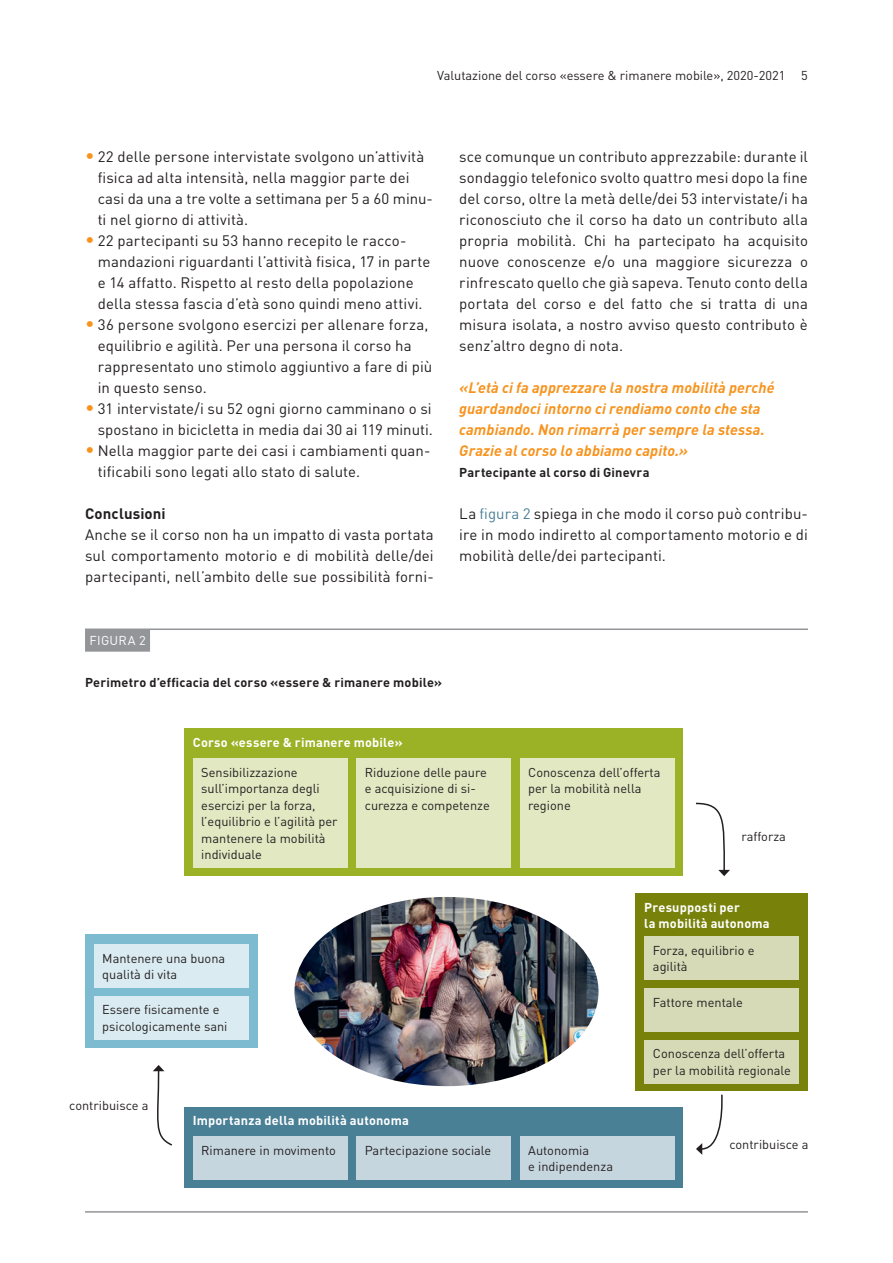
<style>
.page{position:relative;width:893px;height:1263px;background:#fff}
.page>*{position:absolute;margin:0;border:0;box-sizing:border-box;transform-origin:0 0}
.t1{font:15px/21px "DIN Pro";letter-spacing:.005em;color:#231f20}
.t2{font:italic 700 15px/21px "DIN Pro";letter-spacing:.01em;color:#f7931d}
.t3{font:700 15px "DIN Pro";letter-spacing:.01em;color:#231f20}
.t4{font:12.75px/16.5px "DIN Pro";color:#231f20}
.t5{font:700 12.75px/16.5px "DIN Pro";letter-spacing:.015em;color:#fff}
.t6{font:700 12.75px "DIN Pro";letter-spacing:.015em;color:#231f20}
.t7{font:12.75px "DIN Pro";letter-spacing:.02em;color:#fff}
.s1{font-size:18px;color:#f7931d}
.s2{color:#4a8096}
</style>
<div class="page">
<hr style="left:85px;top:628px;width:723px;height:2px;background:#939598">
<div style="left:85px;top:629px;width:65px;height:23px;background:#939598"></div>
<hr style="left:85px;top:1211px;width:723px;height:1px;background:#939598">
<div style="left:184px;top:729px;width:499px;height:147px;background:#9cb226"></div>
<div style="left:184px;top:1107px;width:499px;height:81px;background:#4a8096"></div>
<div style="left:193px;top:758px;width:155px;height:110px;background:#e1e8c2"></div>
<div style="left:193px;top:1136px;width:155px;height:44px;background:#c6d6de"></div>
<div style="left:356px;top:758px;width:155px;height:110px;background:#e1e8c2"></div>
<div style="left:356px;top:1136px;width:155px;height:44px;background:#c6d6de"></div>
<div style="left:85px;top:934px;width:172px;height:114px;background:#7dbbd0"></div>
<div style="left:94px;top:944px;width:155px;height:44px;background:#daebf1"></div>
<div style="left:94px;top:996px;width:155px;height:43px;background:#daebf1"></div>
<div style="left:520px;top:758px;width:155px;height:110px;background:#e1e8c2"></div>
<div style="left:520px;top:1136px;width:155px;height:44px;background:#c6d6de"></div>
<div style="left:636px;top:893px;width:172px;height:198px;background:#78820b"></div>
<div style="left:644px;top:936px;width:155px;height:44px;background:#d7dab6"></div>
<div style="left:644px;top:988px;width:155px;height:43px;background:#d7dab6"></div>
<div style="left:644px;top:1040px;width:155px;height:43px;background:#d7dab6"></div>
<img style="left:294px;top:897px;width:304px;height:189px">
<svg style="left:696px;top:1094px;width:27px;height:61px"></svg>
<svg style="left:153px;top:1065px;width:19px;height:81px"></svg>
<svg style="left:696px;top:802px;width:34px;height:74px"></svg>
<p class="t4" style="left:437px;top:66px;width:372px">Valutazione del corso «essere &amp; rimanere mobile», 2020-2021 5</p>
<p class="t1" style="left:98px;top:145px;width:336px;text-indent:-13px"><span class="s1">•</span> 22 delle persone intervistate svolgono un’attività fisica ad alta intensità, nella maggior parte dei casi da una a tre volte a settimana per 5 a 60 minu&shy;ti nel giorno di attività.</p>
<p class="t1" style="left:98px;top:229px;width:334px;text-indent:-13px"><span class="s1">•</span> 22 partecipanti su 53 hanno recepito le racco&shy;mandazioni riguardanti l’attività fisica, 17 in parte e 14 affatto. Rispetto al resto della popolazione della stessa fascia d’età sono quindi meno attivi.</p>
<p class="t1" style="left:98px;top:313px;width:336px;text-indent:-13px"><span class="s1">•</span> 36 persone svolgono esercizi per allenare forza, equilibrio e agilità. Per una persona il corso ha rappresentato uno stimolo aggiuntivo a fare di più in questo senso.</p>
<p class="t1" style="left:85px;top:397px;width:349px;text-align:right"><span class="s1">•</span> 31 intervistate/i su 52 ogni giorno camminano o si spostano in bicicletta in media dai 30 ai 119 minuti.</p>
<p class="t1" style="left:98px;top:439px;width:334px;text-indent:-13px"><span class="s1">•</span> Nella maggior parte dei casi i cambiamenti quan&shy;tificabili sono legati allo stato di salute.</p>
<p class="t3" style="left:85px;top:503px;width:82px">Conclusioni</p>
<p class="t1" style="left:85px;top:523px;width:350px;text-align:justify">Anche se il corso non ha un impatto di vasta portata sul comportamento motorio e di mobilità delle/dei partecipanti, nell’ambito delle sue possibilità forni-</p>
<p class="t1" style="left:459px;top:145px;width:350px;text-align:justify">sce comunque un contributo apprezzabile: durante il sondaggio telefonico svolto quattro mesi dopo la fine del corso, oltre la metà delle/dei 53 intervistate/i ha riconosciuto che il corso ha dato un contributo alla propria mobilità. Chi ha partecipato ha acquisito nuove conoscenze e/o una maggiore sicurezza o rinfrescato quello che già sapeva. Tenuto conto della portata del corso e del fatto che si tratta di una misura isolata, a nostro avviso questo contributo è senz’altro degno di nota.</p>
<p class="t2" style="left:459px;top:376px;width:317px">«L’età ci fa apprezzare la nostra mobilità perché guardandoci intorno ci rendiamo conto che sta cambiando. Non rimarrà per sempre la stessa.<br>Grazie al corso lo abbiamo capito.»</p>
<p class="t6" style="left:459px;top:464px;width:192px">Partecipante al corso di Ginevra</p>
<p class="t1" style="left:459px;top:502px;width:350px;text-align:justify">La <span class="s2">figura 2</span> spiega in che modo il corso può contribu&shy;ire in modo indiretto al comportamento motorio e di mobilità delle/dei partecipanti.</p>
<p class="t7" style="left:89px;top:632px;width:58px">FIGURA 2</p>
<p class="t6" style="left:85px;top:674px;width:359px">Perimetro d’efficacia del corso «essere &amp; rimanere mobile»</p>
<p class="t5" style="left:193px;top:734px;width:211px">Corso «essere &amp; rimanere mobile»</p>
<p class="t4" style="left:201px;top:763px;width:138px">Sensibilizzazione sull’importanza degli esercizi per la forza, l’equilibrio e l’agilità per mantenere la mobilità individuale</p>
<p class="t4" style="left:365px;top:763px;width:127px">Riduzione delle paure e acquisizione di si&shy;curezza e competenze</p>
<p class="t4" style="left:102px;top:949px;width:124px">Mantenere una buona qualità di vita</p>
<p class="t4" style="left:102px;top:1001px;width:127px">Essere fisicamente e psicologicamente sani</p>
<p class="t4" style="left:69px;top:1096px;width:81px">contribuisce a</p>
<p class="t5" style="left:193px;top:1112px;width:218px">Importanza della mobilità autonoma</p>
<p class="t4" style="left:201px;top:1141px;width:136px">Rimanere in movimento</p>
<p class="t4" style="left:365px;top:1141px;width:128px">Partecipazione sociale</p>
<p class="t4" style="left:528px;top:763px;width:134px">Conoscenza dell’offerta per la mobilità nella regione</p>
<p class="t4" style="left:742px;top:827px;width:46px">rafforza</p>
<p class="t5" style="left:644px;top:898px;width:127px">Presupposti per<br>la mobilità autonoma</p>
<p class="t4" style="left:653px;top:941px;width:103px">Forza, equilibrio e agilità</p>
<p class="t4" style="left:653px;top:993px;width:91px">Fattore mentale</p>
<p class="t4" style="left:528px;top:1141px;width:86px">Autonomia<br>e indipendenza</p>
<p class="t4" style="left:653px;top:1045px;width:139px">Conoscenza dell’offerta per la mobilità regionale</p>
<p class="t4" style="left:729px;top:1136px;width:81px">contribuisce a</p>
</div>
